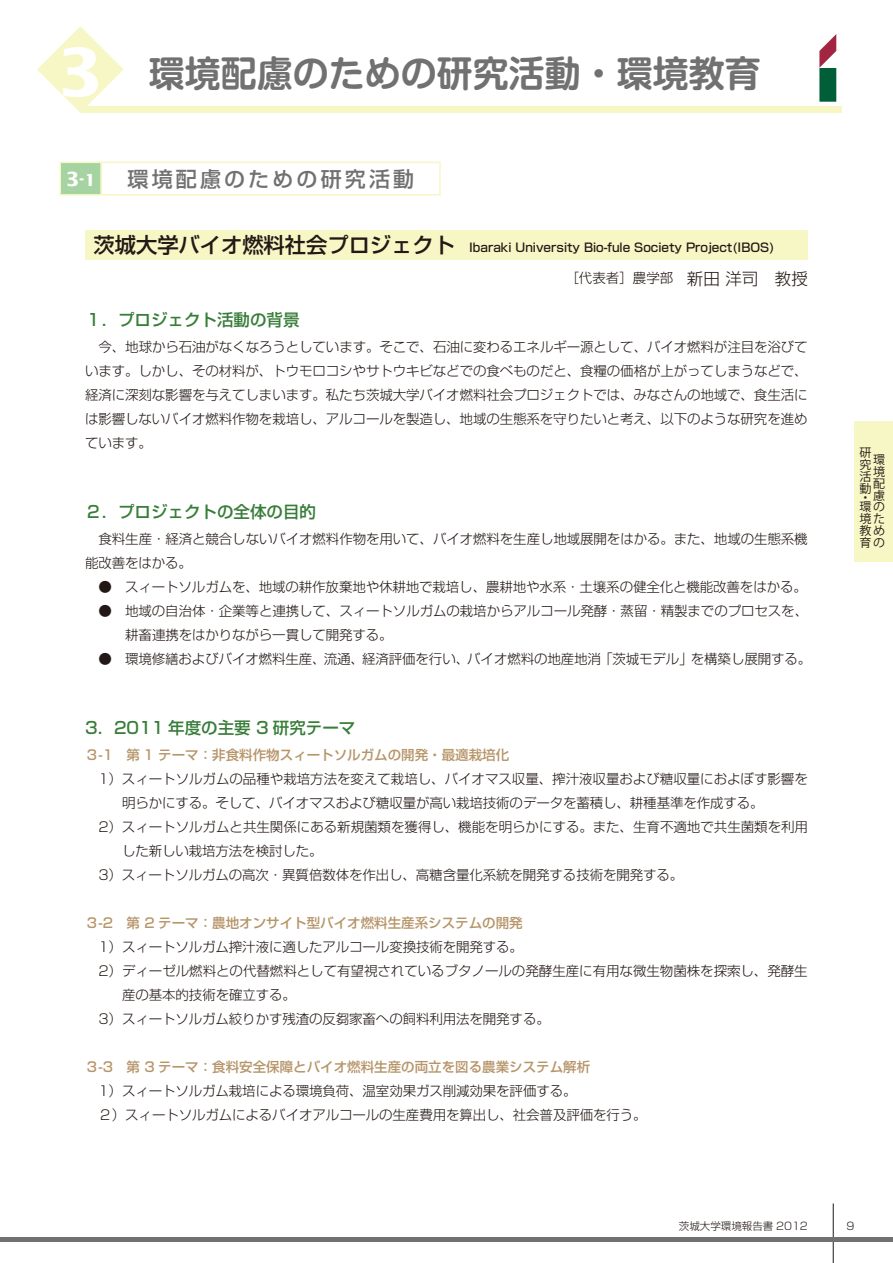
<style>
.page{position:relative;width:893px;height:1263px;background:#fff}
.page>*{position:absolute;margin:0;border:0;box-sizing:border-box;transform-origin:0 0}
.t1{font:700 66px "Lucida Sans";color:#fff}
.t2{font:700 36px "Shin M Go Pro De";color:#727171}
.t3{font:500 21px "Shin Go Pro";letter-spacing:.15em;color:#727171}
.t4{font:700 19.5px "Lucida Sans";color:#fff}
.t5{font:500 16.5px "Shin Go Pro";color:#387d39}
.t6{font:300 13.5px/24px "Shin Go Pro";letter-spacing:-.01em;color:#221815;text-align:justify}
.t7{font:500 13.5px "Shin Go Pro";color:#b69569}
.t8{font:500 12px "Shin Go Pro";color:#221815}
.t9{font:12px/12px "Koz Go Pro";color:#221815;text-align:right}
.t10{font:300 10.5px "Shin Go Pro";color:#221815}
.s1{font-size:18px}
.s2{font-size:16.5px}
.s3{font-size:21.3px}
</style>
<div class="page">
<div style="left:855px;top:421px;width:38px;height:140px;background:#f7f7c6"></div>
<div style="left:51px;top:106px;width:791px;height:7px;background:#f7f7c6"></div>
<hr style="left:833px;top:1203px;width:1px;height:60px;background:#221815">
<div style="left:60px;top:162px;width:41px;height:33px;background:#a6d3a2"></div>
<div style="left:60px;top:162px;width:42px;height:34px;border:2px solid #f7f7c6"></div>
<div style="left:101px;top:162px;width:340px;height:34px;border:2px solid #f7f7c6"></div>
<div style="left:85px;top:230px;width:723px;height:29px;background:#f7f7c6"></div>
<svg style="left:37px;top:26px;width:87px;height:87px"></svg>
<svg style="left:819px;top:34px;width:17px;height:68px"></svg>
<div style="left:0;top:1237px;width:893px;height:5px;background:#727171"></div>
<h1 class="t1" style="left:57px;top:32px;width:47px">3</h1>
<h2 class="t2" style="left:149px;top:44px;width:613px">環境配慮のための研究活動・環境教育</h2>
<h3 class="t4" style="left:66px;top:167px;width:31px">3<span class="s1">-</span><span class="s2">1</span></h3>
<h3 class="t3" style="left:128px;top:161px;width:288px">環境配慮のための研究活動</h3>
<p class="t8" style="left:94px;top:238px;width:683px"><span class="s3">茨城大学バイオ燃料社会プロジェクト</span> Ibaraki University Bio-fule Society Project(IBOS)</p>
<p class="t6" style="left:565px;top:265px;width:244px">［代表者］農学部　<span class="s2">新田 洋司　教授</span></p>
<p class="t5" style="left:85px;top:306px;width:216px">１．プロジェクト活動の背景</p>
<p class="t6" style="left:85px;top:333px;width:724px;text-indent:14px">今、地球から石油がなくなろうとしています。そこで、石油に変わるエネルギー源として、バイオ燃料が注目を浴びています。しかし、その材料が、トウモロコシやサトウキビなどでの食べものだと、食糧の価格が上がってしまうなどで、経済に深刻な影響を与えてしまいます。私たち茨城大学バイオ燃料社会プロジェクトでは、みなさんの地域で、食生活には影響しないバイオ燃料作物を栽培し、アルコールを製造し、地域の生態系を守りたいと考え、以下のような研究を進めています。</p>
<p class="t5" style="left:85px;top:498px;width:232px">２．プロジェクトの全体の目的</p>
<p class="t6" style="left:99px;top:525px;width:711px">食料生産・経済と競合しないバイオ燃料作物を用いて、バイオ燃料を生産し地域展開をはかる。また、地域の生態系機</p>
<p class="t6" style="left:85px;top:549px;width:109px">能改善をはかる。</p>
<p class="t6" style="left:85px;top:573px;width:723px">　●　スィートソルガムを、地域の耕作放棄地や休耕地で栽培し、農耕地や水系・土壌系の健全化と機能改善をはかる。</p>
<p class="t6" style="left:85px;top:597px;width:725px">　● 地域の自治体・企業等と連携して、スィートソルガムの栽培からアルコール発酵・蒸留・精製までのプロセスを、</p>
<p class="t6" style="left:125px;top:621px;width:269px">耕畜連携をはかりながら一貫して開発する。</p>
<p class="t6" style="left:85px;top:645px;width:728px">　● 環境修繕およびバイオ燃料生産、流通、経済評価を行い、バイオ燃料の地産地消「茨城モデル」を構築し展開する。</p>
<p class="t5" style="left:85px;top:714px;width:272px">3．2011 年度の主要 3 研究テーマ</p>
<p class="t7" style="left:85px;top:743px;width:426px">３-1　第 1 テーマ：非食料作物スィートソルガムの開発・最適栽培化</p>
<p class="t6" style="left:85px;top:765px;width:724px">　1）スィートソルガムの品種や栽培方法を変えて栽培し、バイオマス収量、搾汁液収量および糖収量におよぼす影響を</p>
<p class="t6" style="left:122px;top:789px;width:643px">明らかにする。そして、バイオマスおよび糖収量が高い栽培技術のデータを蓄積し、耕種基準を作成する。</p>
<p class="t6" style="left:85px;top:813px;width:725px">　2）スィートソルガムと共生関係にある新規菌類を獲得し、機能を明らかにする。また、生育不適地で共生菌類を利用</p>
<p class="t6" style="left:122px;top:837px;width:202px">した新しい栽培方法を検討した。</p>
<p class="t6" style="left:85px;top:861px;width:600px">　3）スィートソルガムの高次・異質倍数体を作出し、高糖含量化系統を開発する技術を開発する。</p>
<p class="t7" style="left:85px;top:911px;width:439px">３-2　第 2 テーマ：農地オンサイト型バイオ燃料生産系システムの開発</p>
<p class="t6" style="left:99px;top:933px;width:426px">1）スィートソルガム搾汁液に適したアルコール変換技術を開発する。</p>
<p class="t6" style="left:99px;top:957px;width:711px">2）ディーゼル燃料との代替燃料として有望視されているブタノールの発酵生産に有用な微生物菌株を探索し、発酵生</p>
<p class="t6" style="left:122px;top:981px;width:175px">産の基本的技術を確立する。</p>
<p class="t6" style="left:99px;top:1005px;width:453px">3）スィートソルガム絞りかす残渣の反芻家畜への飼料利用法を開発する。</p>
<p class="t7" style="left:85px;top:1055px;width:507px">３-3　第 3 テーマ：食料安全保障とバイオ燃料生産の両立を図る農業システム解析</p>
<p class="t6" style="left:99px;top:1077px;width:550px">1）スィートソルガム栽培による環境負荷、温室効果ガス削減効果を評価する。<br>２）スィートソルガムによるバイオアルコールの生産費用を算出し、社会普及評価を行う。</p>
<p class="t9" style="left:860px;top:447px;width:13px;text-align:justify">研究活動</p>
<p class="t9" style="left:860px;top:492px;width:9px">・</p>
<p class="t9" style="left:860px;top:453px;width:27px">環境配慮環の境た教め育の</p>
<p class="t10" style="left:679px;top:1217px;width:131px">茨城大学環境報告書 2012</p>
<p class="t10" style="left:846px;top:1217px;width:9px">9</p>
</div>
